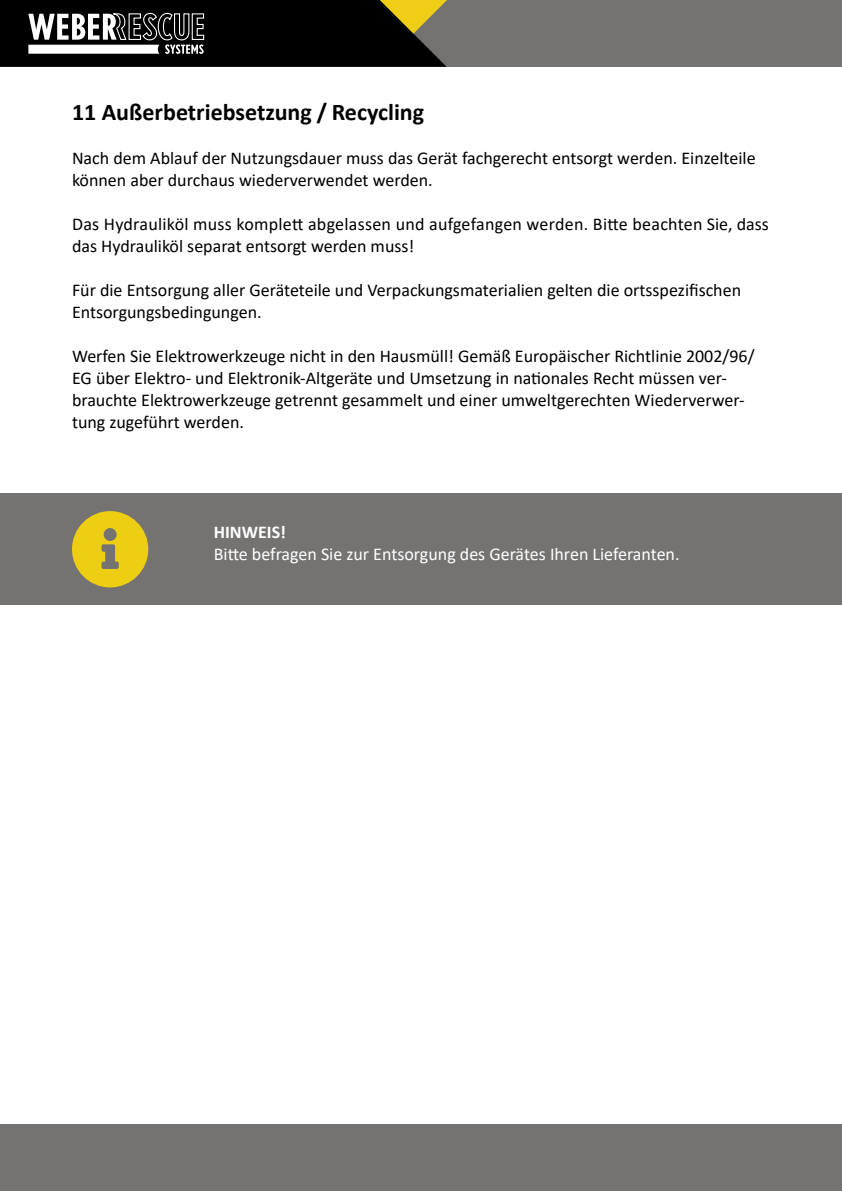
<style>
.page{position:relative;width:842px;height:1191px;background:#fff}
.page>*{position:absolute;margin:0;border:0;box-sizing:border-box;transform-origin:0 0}
.t1{font:700 24px "Calibri";color:#000}
.t2{font:18px/22px "Calibri";color:#000}
.t3{font:18px "Calibri";color:#fff}
.t4{font:700 18px "Calibri";color:#fff}
</style>
<div class="page">
<div style="left:0;top:0;width:842px;height:67px;background:#757372"></div>
<div style="left:0;top:1124px;width:842px;height:67px;background:#757372"></div>
<svg style="left:0;top:0;width:447px;height:67px"></svg>
<div style="left:0;top:493px;width:842px;height:112px;background:#757372"></div>
<svg style="left:72px;top:511px;width:76px;height:76px"></svg>
<h1 class="t1" style="left:72px;top:95px;width:354px">11 Außerbetriebsetzung / Recycling</h1>
<p class="t2" style="left:72px;top:147px;width:685px">Nach dem Ablauf der Nutzungsdauer muss das Gerät fachgerecht entsorgt werden. Einzelteile können aber durchaus wiederverwendet werden.</p>
<p class="t2" style="left:72px;top:213px;width:698px">Das Hydrauliköl muss komplett abgelassen und aufgefangen werden. Bitte beachten Sie, dass das Hydrauliköl separat entsorgt werden muss!</p>
<p class="t2" style="left:72px;top:279px;width:671px">Für die Entsorgung aller Geräteteile und Verpackungsmaterialien gelten die ortsspezifischen<br>Entsorgungsbedingungen.</p>
<p class="t2" style="left:72px;top:345px;width:684px">Werfen Sie Elektrowerkzeuge nicht in den Hausmüll! Gemäß Europäischer Richtlinie 2002/96/ EG über Elektro- und Elektronik-Altgeräte und Umsetzung in nationales Recht müssen ver&shy;brauchte Elektrowerkzeuge getrennt gesammelt und einer umweltgerechten Wiederverwer&shy;tung zugeführt werden.</p>
<p class="t4" style="left:214px;top:519px;width:74px">HINWEIS!</p>
<p class="t3" style="left:214px;top:541px;width:467px">Bitte befragen Sie zur Entsorgung des Gerätes Ihren Lieferanten.</p>
</div>
